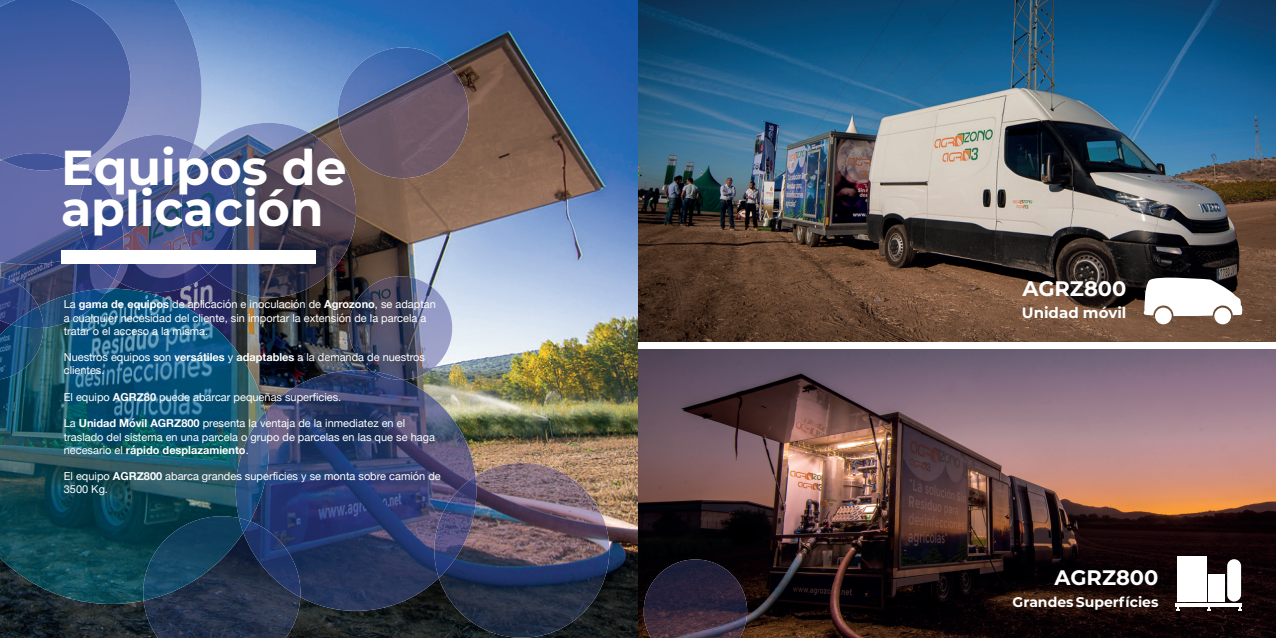
<style>
.page{position:relative;width:1276px;height:638px;background:#fff}
.page>*{position:absolute;margin:0;border:0;box-sizing:border-box;transform-origin:0 0}
.t1{font:700 49px/41px "Montserrat";color:#fff}
.t2{font:700 21px "Montserrat";color:#fff}
.t3{font:700 15px "Montserrat";color:#fff}
.t4{font:700 14px "Montserrat";color:#fff}
.t5{font:11px/13.2px "Helvetica Neue";color:#fff}
.s1{font-weight:700}
</style>
<div class="page">
<img style="left:638px;top:349px;width:638px;height:289px">
<img style="left:638px;top:0;width:638px;height:342px">
<img style="left:0;top:0;width:638px;height:638px">
<img style="left:0;top:292px;width:265px;height:312px">
<img style="left:250px;top:370px;width:225px;height:241px">
<img style="left:236px;top:412px;width:33px;height:109px">
<img style="left:349px;top:276px;width:103px;height:104px">
<img style="left:372px;top:371px;width:31px;height:9px">
<img style="left:0;top:324px;width:43px;height:55px">
<img style="left:643px;top:559px;width:104px;height:79px">
<img style="left:114px;top:144px;width:91px;height:148px">
<img style="left:144px;top:597px;width:156px;height:41px">
<img style="left:143px;top:516px;width:100px;height:84px">
<img style="left:243px;top:521px;width:57px;height:76px">
<img style="left:239px;top:518px;width:11px;height:14px">
<img style="left:131px;top:0;width:71px;height:151px">
<img style="left:91px;top:135px;width:103px;height:101px">
<img style="left:205px;top:123px;width:151px;height:175px">
<img style="left:181px;top:151px;width:55px;height:123px">
<img style="left:439px;top:463px;width:170px;height:175px">
<img style="left:434px;top:476px;width:42px;height:102px">
<img style="left:338px;top:47px;width:130px;height:131px;border-radius:65px">
<img style="left:0;top:264px;width:114px;height:42px">
<img style="left:38px;top:289px;width:71px;height:39px">
<img style="left:0;top:277px;width:38px;height:47px">
<img style="left:11px;top:306px;width:32px;height:22px">
<img style="left:90px;top:264px;width:33px;height:15px">
<img style="left:0;top:163px;width:91px;height:101px">
<img style="left:79px;top:172px;width:44px;height:78px">
<img style="left:0;top:0;width:131px;height:163px">
<img style="left:2px;top:153px;width:75px;height:17px">
<hr style="left:1175px;top:603px;width:67px;height:4px;background:#fff">
<svg style="left:1175px;top:607px;width:4px;height:4px"></svg>
<svg style="left:1207px;top:607px;width:3px;height:4px"></svg>
<svg style="left:1238px;top:607px;width:4px;height:4px"></svg>
<div style="left:1227px;top:559px;width:14px;height:42px;background:#fff;border-radius:7px"></div>
<div style="left:1177px;top:556px;width:30px;height:45px;background:#fff"></div>
<div style="left:1209px;top:574px;width:16px;height:27px;background:#fff"></div>
<svg style="left:1143px;top:275px;width:99px;height:49px"></svg>
<div style="left:61px;top:250px;width:254px;height:14px;background:#fff"></div>
<h1 class="t1" style="left:61px;top:145px;width:287px">Equipos de aplicación</h1>
<p class="t5" style="left:64px;top:298px;width:373px">La <span class="s1">gama de equipos</span> de aplicación e inoculación de <span class="s1">Agrozono</span>, se adaptan a cualquier necesidad del cliente, sin importar la extensión de la parcela a tratar o el acceso a la misma.</p>
<p class="t5" style="left:64px;top:351px;width:363px">Nuestros equipos son <span class="s1">versátiles</span> y <span class="s1">adaptables</span> a la demanda de nuestros clientes.</p>
<p class="t5" style="left:64px;top:391px;width:279px">El equipo <span class="s1">AGRZ80</span> puede abarcar pequeñas superficies.</p>
<p class="t5" style="left:64px;top:417px;width:373px">La <span class="s1">Unidad Móvil AGRZ800</span> presenta la ventaja de la inmediatez en el traslado del sistema en una parcela o grupo de parcelas en las que se haga necesario el <span class="s1">rápido desplazamiento</span>.</p>
<p class="t5" style="left:64px;top:470px;width:378px">El equipo <span class="s1">AGRZ800</span> abarca grandes superficies y se monta sobre camión de<br>3500 Kg.</p>
<h2 class="t2" style="left:1022px;top:274px;width:105px">AGRZ800</h2>
<h3 class="t3" style="left:1022px;top:302px;width:106px">Unidad móvil</h3>
<h2 class="t2" style="left:1054px;top:562px;width:105px">AGRZ800</h2>
<p class="t4" style="left:1012px;top:591px;width:147px">Grandes Superfícies</p>
</div>
